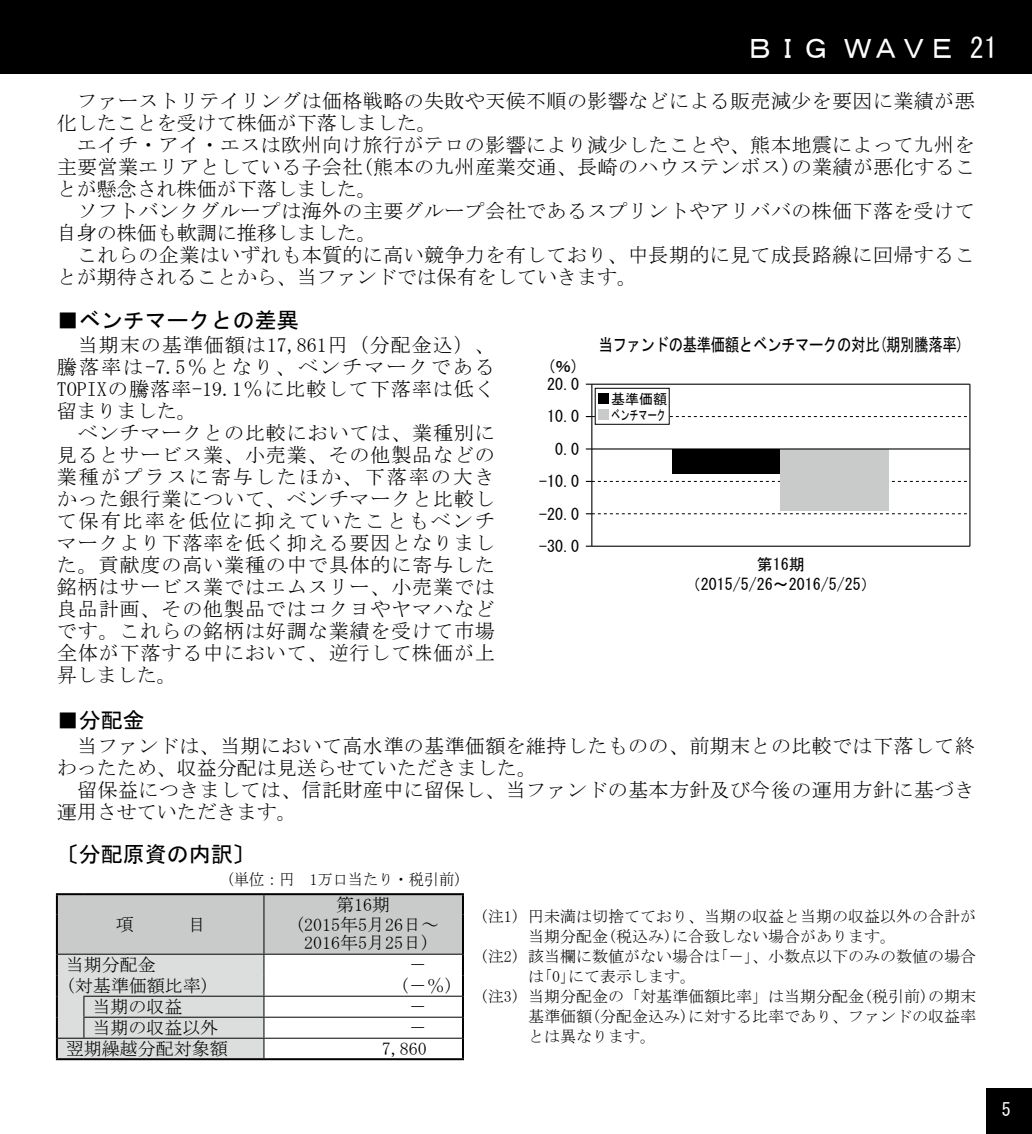
<style>
.page{position:relative;width:1032px;height:1134px;background:#fff}
.page>*{position:absolute;margin:0;border:0;box-sizing:border-box;transform-origin:0 0}
.t1{font:28px "MS Gothic";color:#fff}
.t2{font:22px "MS Gothic";color:#000}
.t3{font:20px/22px "MS Mincho";letter-spacing:.02em;color:#000}
.t4{font:20px/22px "MS Mincho";letter-spacing:.045em;color:#000}
.t5{font:18px/18px "MS Mincho";color:#000;text-align:center}
.t6{font:18px "MS Gothic";letter-spacing:-.025em;color:#000;scale:.8 1}
.t7{font:18px "MS Gothic";color:#fff}
.t8{font:16px "MS Mincho";color:#000}
.t9{font:16px/20px "MS Gothic";color:#000;text-align:center}
.t10{font:16px "MS Mincho";color:#000;scale:.95 1}
.t11{font:14px "MS Gothic";color:#000;scale:.65 1}
.t12{font:14px "MS Gothic";color:#000}
</style>
<div class="page">
<div style="left:0;top:0;width:1032px;height:74px;background:#000"></div>
<div style="left:986px;top:1089px;width:46px;height:45px;background:#000"></div>
<div style="left:673px;top:449px;width:108px;height:24px;background:#000"></div>
<div style="left:781px;top:449px;width:108px;height:62px;background:#c9caca"></div>
<hr style="left:591px;top:384px;width:1px;height:162px;background:#000">
<hr style="left:969px;top:384px;width:1px;height:162px;background:#000">
<svg style="left:586px;top:416px;width:384px;height:1px"></svg>
<svg style="left:586px;top:481px;width:384px;height:1px"></svg>
<svg style="left:586px;top:513px;width:384px;height:1px"></svg>
<hr style="left:592px;top:384px;width:378px;height:1px;background:#000">
<hr style="left:592px;top:448px;width:378px;height:1px;background:#000">
<hr style="left:592px;top:546px;width:378px;height:1px;background:#000">
<div style="left:595px;top:388px;width:74px;height:36px;background:#fff"></div>
<div style="left:595px;top:388px;width:75px;height:37px;border:1px solid #000"></div>
<div style="left:599px;top:394px;width:10px;height:10px;background:#000"></div>
<div style="left:599px;top:410px;width:10px;height:10px;background:#c9caca"></div>
<hr style="left:56px;top:893px;width:28px;height:2px;background:#000">
<hr style="left:84px;top:893px;width:180px;height:2px;background:#000">
<hr style="left:264px;top:893px;width:200px;height:2px;background:#000">
<hr style="left:56px;top:1058px;width:28px;height:2px;background:#000">
<hr style="left:84px;top:1058px;width:180px;height:2px;background:#000">
<hr style="left:264px;top:1058px;width:200px;height:2px;background:#000">
<svg style="left:56px;top:894px;width:408px;height:165px"></svg>
<hr style="left:462px;top:914px;width:2px;height:40px;background:#000">
<hr style="left:462px;top:954px;width:2px;height:21px;background:#000">
<hr style="left:462px;top:975px;width:2px;height:21px;background:#000">
<hr style="left:462px;top:996px;width:2px;height:21px;background:#000">
<hr style="left:462px;top:1017px;width:2px;height:21px;background:#000">
<hr style="left:462px;top:1038px;width:2px;height:20px;background:#000">
<h1 class="t1" style="left:746px;top:34px;width:253px">ＢＩＧ ＷＡＶＥ 21</h1>
<p class="t3" style="left:57px;top:90px;width:920px">　ファーストリテイリングは価格戦略の失敗や天候不順の影響などによる販売減少を要因に業績が悪化したことを受けて株価が下落しました。<br>　エイチ・アイ・エスは欧州向け旅行がテロの影響により減少したことや、熊本地震によって九州を主要営業エリアとしている子会社(熊本の九州産業交通、長崎のハウステンボス)の業績が悪化することが懸念され株価が下落しました。<br>　ソフトバンクグループは海外の主要グループ会社であるスプリントやアリババの株価下落を受けて自身の株価も軟調に推移しました。<br>　これらの企業はいずれも本質的に高い競争力を有しており、中長期的に見て成長路線に回帰することが期待されることから、当ファンドでは保有をしていきます。</p>
<p class="t2" style="left:57px;top:309px;width:244px">■ベンチマークとの差異</p>
<p class="t4" style="left:57px;top:334px;width:440px">　当期末の基準価額は17,861円（分配金込）、騰落率は-7.5％となり、ベンチマークである<br>TOPIXの騰落率-19.1％に比較して下落率は低く留まりました。<br>　ベンチマークとの比較においては、業種別に見るとサービス業、小売業、その他製品などの業種がプラスに寄与したほか、下落率の大きかった銀行業について、ベンチマークと比較して保有比率を低位に抑えていたこともベンチマークより下落率を低く抑える要因となりました。貢献度の高い業種の中で具体的に寄与した銘柄はサービス業ではエムスリー、小売業では良品計画、その他製品ではコクヨやヤマハなどです。これらの銘柄は好調な業績を受けて市場全体が下落する中において、逆行して株価が上昇しました。</p>
<p class="t6" style="left:598px;top:335px;width:458px">当ファンドの基準価額とベンチマークの対比(期別騰落率)</p>
<p class="t9" style="left:547px;top:356px;width:33px">(％)</p>
<p class="t9" style="left:547px;top:374px;width:33px">20.0</p>
<p class="t12" style="left:611px;top:392px;width:57px">基準価額</p>
<p class="t11" style="left:611px;top:408px;width:85px">ベンチマーク</p>
<p class="t9" style="left:547px;top:407px;width:33px">10.0</p>
<p class="t9" style="left:555px;top:439px;width:25px">0.0</p>
<p class="t9" style="left:539px;top:471px;width:41px">-10.0</p>
<p class="t9" style="left:539px;top:504px;width:41px">-20.0</p>
<p class="t9" style="left:539px;top:536px;width:41px">-30.0</p>
<p class="t9" style="left:685px;top:555px;width:193px">第16期<br>（2015/5/26～2016/5/25）</p>
<p class="t2" style="left:57px;top:709px;width:89px">■分配金</p>
<p class="t3" style="left:57px;top:734px;width:919px">　当ファンドは、当期において高水準の基準価額を維持したものの、前期末との比較では下落して終わったため、収益分配は見送らせていただきました。<br>　留保益につきましては、信託財産中に留保し、当ファンドの基本方針及び今後の運用方針に基づき運用させていただきます。</p>
<p class="t2" style="left:57px;top:843px;width:199px">〔分配原資の内訳〕</p>
<p class="t10" style="left:226px;top:871px;width:250px">(単位：円　1万口当たり・税引前)</p>
<p class="t5" style="left:336px;top:896px;width:55px">第16期</p>
<p class="t5" style="left:295px;top:916px;width:146px">(2015年5月26日～<br>2016年5月25日)</p>
<p class="t5" style="left:66px;top:956px;width:91px">当期分配金</p>
<p class="t5" style="left:409px;top:956px;width:19px">－</p>
<p class="t5" style="left:66px;top:976px;width:145px">(対基準価額比率)</p>
<p class="t5" style="left:400px;top:976px;width:55px">(－％)</p>
<p class="t5" style="left:92px;top:998px;width:91px">当期の収益</p>
<p class="t5" style="left:409px;top:998px;width:19px">－</p>
<p class="t5" style="left:92px;top:1019px;width:127px">当期の収益以外</p>
<p class="t5" style="left:409px;top:1019px;width:19px">－</p>
<p class="t5" style="left:66px;top:1039px;width:163px">翌期繰越分配対象額</p>
<p class="t5" style="left:382px;top:1039px;width:46px">7,860</p>
<p class="t8" style="left:480px;top:909px;width:497px">(注1) 円未満は切捨てており、当期の収益と当期の収益以外の合計が</p>
<p class="t8" style="left:528px;top:929px;width:369px">当期分配金(税込み)に合致しない場合があります。</p>
<p class="t8" style="left:480px;top:949px;width:497px">(注2) 該当欄に数値がない場合は｢－｣、小数点以下のみの数値の場合</p>
<p class="t8" style="left:528px;top:969px;width:169px">は｢0｣にて表示します。</p>
<p class="t8" style="left:480px;top:989px;width:497px">(注3) 当期分配金の「対基準価額比率」は当期分配金(税引前)の期末</p>
<p class="t8" style="left:528px;top:1009px;width:449px">基準価額(分配金込み)に対する比率であり、ファンドの収益率</p>
<p class="t8" style="left:528px;top:1029px;width:129px">とは異なります。</p>
<p class="t7" style="left:1002px;top:1101px;width:10px">5</p>
</div>
